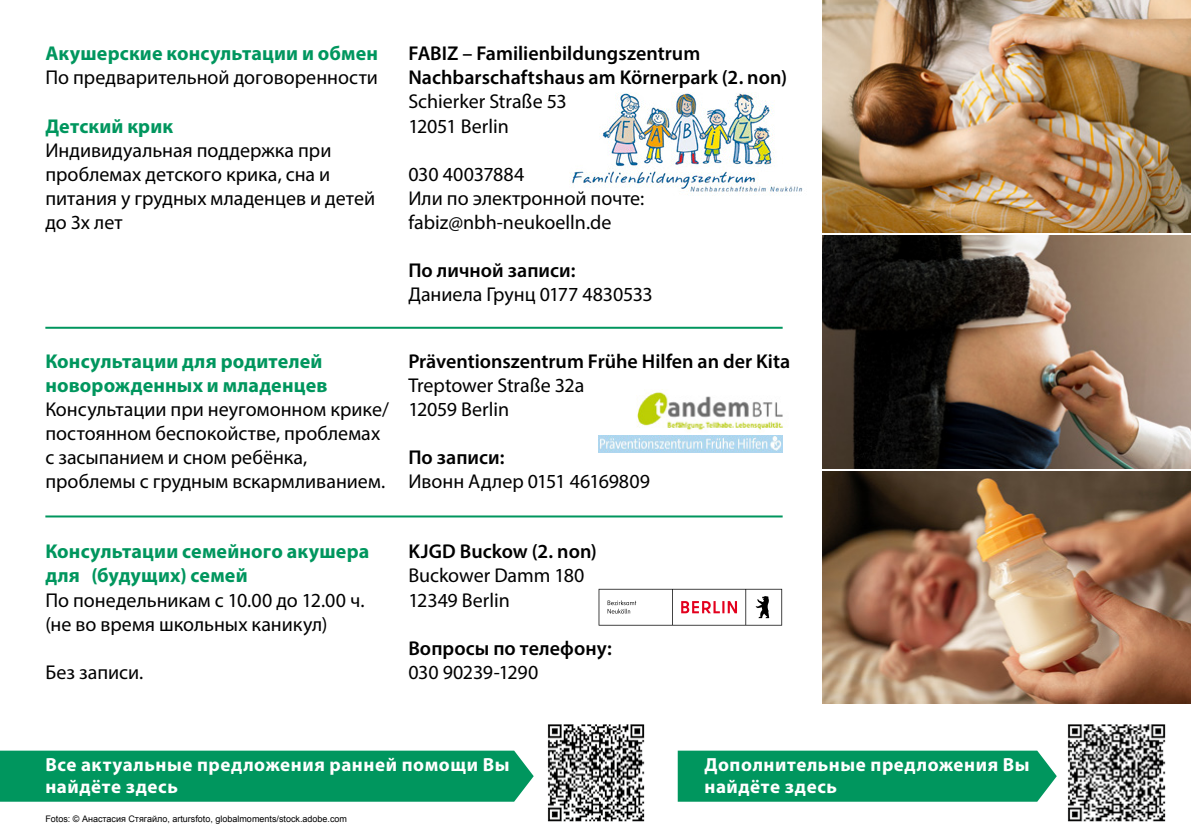
<style>
.page{position:relative;width:1191px;height:840px;background:#fff}
.page>*{position:absolute;margin:0;border:0;box-sizing:border-box;transform-origin:0 0}
.t1{font:20px/24px "Myriad Pro";color:#000}
.t2{font:600 20px/24px "Myriad Pro";color:#000}
.t3{font:700 20px/24px "Myriad Pro";letter-spacing:.01em;color:#00965e}
.t4{font:700 19px/22px "Myriad Pro";letter-spacing:.03em;color:#fff}
.t5{font:9px "Arial";color:#000}
</style>
<div class="page">
<hr style="left:45px;top:326px;width:737px;height:2px;background:#00965e">
<hr style="left:45px;top:515px;width:737px;height:2px;background:#00965e">
<div style="left:0;top:750px;width:534px;height:51px;background:#00965e"></div>
<div style="left:677px;top:750px;width:379px;height:51px;background:#00965e"></div>
<img style="left:822px;top:235px;width:369px;height:233px">
<img style="left:822px;top:0;width:369px;height:232px">
<img style="left:822px;top:471px;width:369px;height:232px">
<img style="left:637px;top:389px;width:147px;height:41px">
<img style="left:571px;top:92px;width:232px;height:104px">
<img style="left:598px;top:436px;width:185px;height:16px">
<svg style="left:598px;top:588px;width:184px;height:37px"></svg>
<img style="left:547px;top:724px;width:98px;height:98px">
<img style="left:1067px;top:724px;width:99px;height:98px">
<p class="t3" style="left:45px;top:41px;width:334px">Акушерские консультации и обмен</p>
<p class="t1" style="left:45px;top:65px;width:334px">По предварительной договоренности</p>
<p class="t3" style="left:45px;top:113px;width:129px">Детский крик</p>
<p class="t1" style="left:45px;top:137px;width:331px">Индивидуальная поддержка при проблемах детского крика, сна и питания у грудных младенцев и детей до 3х лет</p>
<p class="t2" style="left:408px;top:41px;width:380px">FABIZ – Familienbildungszentrum<br>Nachbarschaftshaus am Körnerpark (2. non)</p>
<p class="t1" style="left:408px;top:89px;width:160px">Schierker Straße 53<br>12051 Berlin</p>
<p class="t1" style="left:408px;top:161px;width:237px">030 40037884<br>Или по электронной почте: fabiz@nbh-neukoelln.de</p>
<p class="t2" style="left:408px;top:257px;width:169px">По личной записи:</p>
<p class="t1" style="left:408px;top:281px;width:246px">Даниела Грунц 0177 4830533</p>
<p class="t3" style="left:45px;top:349px;width:284px">Консультации для родителей новорожденных и младенцев</p>
<p class="t1" style="left:45px;top:397px;width:345px">Консультации при неугомонном крике/ постоянном беспокойстве, проблемах с засыпанием и сном ребёнка, проблемы с грудным вскармливанием.</p>
<p class="t2" style="left:408px;top:349px;width:383px">Präventionszentrum Frühe Hilfen an der Kita</p>
<p class="t1" style="left:408px;top:373px;width:178px">Treptower Straße 32a<br>12059 Berlin</p>
<p class="t2" style="left:408px;top:445px;width:98px">По записи:</p>
<p class="t1" style="left:408px;top:469px;width:243px">Ивонн Адлер 0151 46169809</p>
<p class="t3" style="left:45px;top:538px;width:325px">Консультации семейного акушера для (будущих) семей</p>
<p class="t1" style="left:45px;top:587px;width:321px">По понедельникам с 10.00 до 12.00 ч. (не во время школьных каникул)</p>
<p class="t1" style="left:45px;top:659px;width:99px">Без записи.</p>
<p class="t2" style="left:408px;top:539px;width:190px">KJGD Buckow (2. non)</p>
<p class="t1" style="left:408px;top:563px;width:178px">Buckower Damm 180<br>12349 Berlin</p>
<p class="t2" style="left:408px;top:635px;width:205px">Вопросы по телефону:</p>
<p class="t1" style="left:408px;top:659px;width:131px">030 90239-1290</p>
<p class="t4" style="left:45px;top:752px;width:465px">Все актуальные предложения ранней помощи Вы найдёте здесь</p>
<p class="t4" style="left:704px;top:752px;width:326px">Дополнительные предложения Вы найдёте здесь</p>
<p class="t5" style="left:45px;top:812px;width:303px">Fotos: © Анастасия Стягайло, artursfoto, globalmoments/stock.adobe.com</p>
</div>
